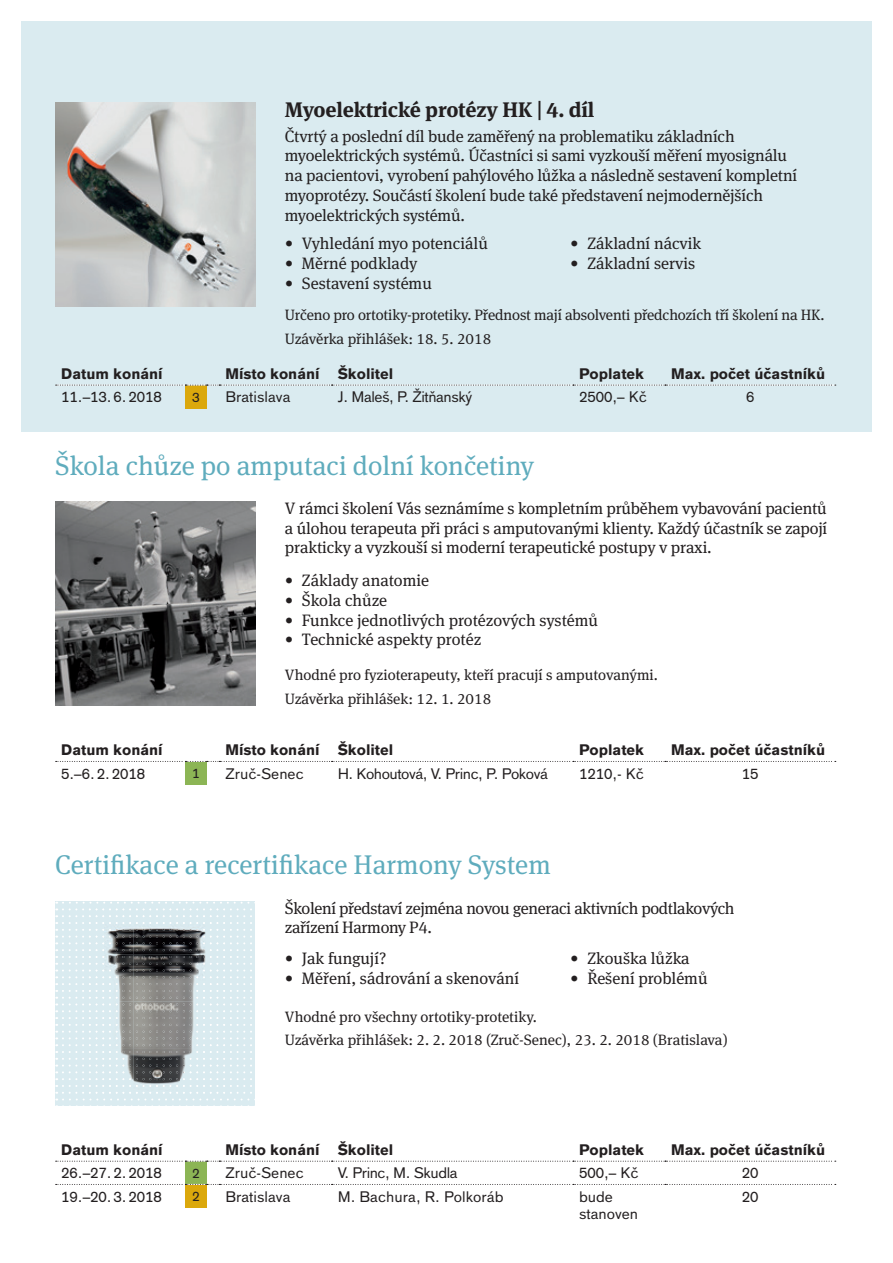
<style>
.page{position:relative;width:893px;height:1263px;background:#fff}
.page>*{position:absolute;margin:0;border:0;box-sizing:border-box;transform-origin:0 0}
.t1{font:27px "OBO Serif";color:#5facbd}
.t2{font:700 21px "OBO Serif";letter-spacing:-.01em;color:#231f20}
.t3{font:16.5px/19.8px "OBO Serif";letter-spacing:-.01em;color:#231f20}
.t4{font:15px/24px "OBO Serif";color:#231f20}
.t5{font:700 15px "OBO Sans";color:#231f20}
.t6{font:15px "OBO Sans";color:#231f20}
.t7{font:15px "OBO Sans";letter-spacing:-.03em;color:#231f20}
.t8{font:13.5px "OBO Sans";color:#231f20}
</style>
<div class="page">
<div style="left:21px;top:21px;width:851px;height:411px;background:#daebf0"></div>
<div style="left:185px;top:385px;width:22px;height:23px;background:#dba80c"></div>
<svg style="left:56px;top:385px;width:780px;height:1px"></svg>
<img style="left:55px;top:102px;width:200px;height:204px">
<svg style="left:56px;top:902px;width:199px;height:204px;background:#dcecf0"></svg>
<img style="left:87px;top:908px;width:139px;height:187px">
<img style="left:89px;top:908px;width:136px;height:2px">
<img style="left:89px;top:915px;width:136px;height:2px">
<img style="left:89px;top:922px;width:136px;height:2px">
<img style="left:89px;top:929px;width:136px;height:2px">
<img style="left:89px;top:936px;width:136px;height:1px">
<img style="left:89px;top:942px;width:136px;height:2px">
<img style="left:89px;top:949px;width:136px;height:2px">
<img style="left:89px;top:956px;width:136px;height:2px">
<img style="left:89px;top:963px;width:136px;height:2px">
<img style="left:89px;top:969px;width:136px;height:2px">
<img style="left:89px;top:976px;width:136px;height:2px">
<img style="left:89px;top:983px;width:136px;height:2px">
<img style="left:89px;top:990px;width:136px;height:2px">
<img style="left:89px;top:997px;width:136px;height:2px">
<img style="left:89px;top:1003px;width:136px;height:2px">
<img style="left:89px;top:1010px;width:136px;height:2px">
<img style="left:89px;top:1017px;width:136px;height:2px">
<img style="left:89px;top:1024px;width:136px;height:2px">
<img style="left:89px;top:1031px;width:136px;height:2px">
<img style="left:89px;top:1037px;width:136px;height:2px">
<img style="left:89px;top:1044px;width:136px;height:2px">
<img style="left:89px;top:1051px;width:136px;height:2px">
<img style="left:89px;top:1058px;width:136px;height:2px">
<img style="left:89px;top:1064px;width:136px;height:2px">
<img style="left:89px;top:1071px;width:136px;height:2px">
<img style="left:89px;top:1078px;width:136px;height:2px">
<img style="left:89px;top:1085px;width:136px;height:2px">
<img style="left:89px;top:1092px;width:136px;height:2px">
<div style="left:185px;top:1161px;width:22px;height:23px;background:#8cb555"></div>
<div style="left:185px;top:1184px;width:22px;height:24px;background:#dba80c"></div>
<svg style="left:56px;top:1161px;width:780px;height:1px"></svg>
<svg style="left:56px;top:1184px;width:780px;height:1px"></svg>
<img style="left:55px;top:502px;width:200px;height:204px">
<div style="left:185px;top:761px;width:22px;height:24px;background:#8cb555"></div>
<svg style="left:56px;top:761px;width:780px;height:1px"></svg>
<p class="t2" style="left:285px;top:98px;width:311px">Myoelektrické protézy HK | 4. díl</p>
<p class="t3" style="left:285px;top:126px;width:514px">Čtvrtý a poslední díl bude zaměřený na problematiku základních myoelektrických systémů. Účastníci si sami vyzkouší měření myosignálu na pacientovi, vyrobení pahýlového lůžka a následně sestavení kompletní myoprotézy. Součástí školení bude také představení nejmodernějších myoelektrických systémů.</p>
<p class="t3" style="left:285px;top:234px;width:204px">• Vyhledání myo potenciálů</p>
<p class="t3" style="left:285px;top:253px;width:134px">• Měrné podklady</p>
<p class="t3" style="left:285px;top:273px;width:149px">• Sestavení systému</p>
<p class="t3" style="left:570px;top:234px;width:133px">• Základní nácvik</p>
<p class="t3" style="left:570px;top:253px;width:126px">• Základní servis</p>
<p class="t4" style="left:285px;top:303px;width:541px">Určeno pro ortotiky-protetiky. Přednost mají absolventi předchozích tří školení na HK.<br>Uzávěrka přihlášek: 18. 5. 2018</p>
<p class="t5" style="left:61px;top:365px;width:103px">Datum konání</p>
<p class="t5" style="left:225px;top:365px;width:169px">Místo konání Školitel</p>
<p class="t5" style="left:579px;top:365px;width:67px">Poplatek</p>
<p class="t5" style="left:671px;top:365px;width:156px">Max. počet účastníků</p>
<p class="t6" style="left:61px;top:388px;width:102px">11.–13. 6. 2018</p>
<p class="t8" style="left:192px;top:389px;width:9px">3</p>
<p class="t6" style="left:225px;top:388px;width:67px">Bratislava</p>
<p class="t7" style="left:338px;top:388px;width:136px">J. Maleš, P. Žitňanský</p>
<p class="t6" style="left:579px;top:388px;width:69px">2500,– Kč</p>
<p class="t6" style="left:746px;top:388px;width:10px">6</p>
<h1 class="t1" style="left:55px;top:450px;width:480px">Škola chůze po amputaci dolní končetiny</h1>
<p class="t3" style="left:285px;top:498px;width:544px;text-align:justify">V rámci školení Vás seznámíme s kompletním průběhem vybavování pacientů a úlohou terapeuta při práci s amputovanými klienty. Každý účastník se zapojí prakticky a vyzkouší si moderní terapeutické postupy v praxi.</p>
<p class="t3" style="left:285px;top:570px;width:146px">• Základy anatomie</p>
<p class="t3" style="left:285px;top:590px;width:104px">• Škola chůze</p>
<p class="t3" style="left:285px;top:610px;width:315px">• Funkce jednotlivých protézových systémů</p>
<p class="t3" style="left:285px;top:630px;width:198px">• Technické aspekty protéz</p>
<p class="t4" style="left:285px;top:663px;width:375px">Vhodné pro fyzioterapeuty, kteří pracují s amputovanými.<br>Uzávěrka přihlášek: 12. 1. 2018</p>
<p class="t5" style="left:61px;top:741px;width:103px">Datum konání</p>
<p class="t5" style="left:225px;top:741px;width:169px">Místo konání Školitel</p>
<p class="t5" style="left:579px;top:741px;width:67px">Poplatek</p>
<p class="t5" style="left:671px;top:741px;width:156px">Max. počet účastníků</p>
<p class="t6" style="left:61px;top:765px;width:85px">5.–6. 2. 2018</p>
<p class="t8" style="left:192px;top:765px;width:9px">1</p>
<p class="t6" style="left:225px;top:765px;width:80px">Zruč-Senec</p>
<p class="t7" style="left:338px;top:765px;width:212px">H. Kohoutová, V. Princ, P. Poková</p>
<p class="t6" style="left:579px;top:765px;width:66px">1210,- Kč</p>
<p class="t6" style="left:742px;top:765px;width:18px">15</p>
<h1 class="t1" style="left:55px;top:849px;width:497px">Certifikace a recertifikace Harmony System</h1>
<p class="t3" style="left:285px;top:898px;width:451px">Školení představí zejména novou generaci aktivních podtlakových zařízení Harmony P4.</p>
<p class="t3" style="left:285px;top:948px;width:103px">• Jak fungují?</p>
<p class="t3" style="left:285px;top:968px;width:236px">• Měření, sádrování a skenování</p>
<p class="t3" style="left:570px;top:948px;width:121px">• Zkouška lůžka</p>
<p class="t3" style="left:570px;top:968px;width:139px">• Řešení problémů</p>
<p class="t4" style="left:285px;top:1006px;width:444px;line-height:22.2px">Vhodné pro všechny ortotiky-protetiky.<br>Uzávěrka přihlášek: 2. 2. 2018 (Zruč-Senec), 23. 2. 2018 (Bratislava)</p>
<p class="t5" style="left:61px;top:1141px;width:103px">Datum konání</p>
<p class="t5" style="left:225px;top:1141px;width:169px">Místo konání Školitel</p>
<p class="t5" style="left:579px;top:1141px;width:67px">Poplatek</p>
<p class="t5" style="left:671px;top:1141px;width:156px">Max. počet účastníků</p>
<p class="t6" style="left:61px;top:1164px;width:102px">26.–27. 2. 2018</p>
<p class="t8" style="left:192px;top:1165px;width:9px">2</p>
<p class="t6" style="left:225px;top:1164px;width:80px">Zruč-Senec</p>
<p class="t7" style="left:338px;top:1164px;width:122px">V. Princ, M. Skudla</p>
<p class="t6" style="left:579px;top:1164px;width:61px">500,– Kč</p>
<p class="t6" style="left:742px;top:1164px;width:18px">20</p>
<p class="t6" style="left:61px;top:1188px;width:102px">19.–20. 3. 2018</p>
<p class="t8" style="left:192px;top:1188px;width:9px">2</p>
<p class="t6" style="left:225px;top:1188px;width:67px">Bratislava</p>
<p class="t6" style="left:338px;top:1188px;width:167px">M. Bachura, R. Polkoráb</p>
<p class="t6" style="left:579px;top:1188px;width:35px">bude</p>
<p class="t6" style="left:742px;top:1188px;width:18px">20</p>
<p class="t6" style="left:579px;top:1205px;width:61px">stanoven</p>
</div>
